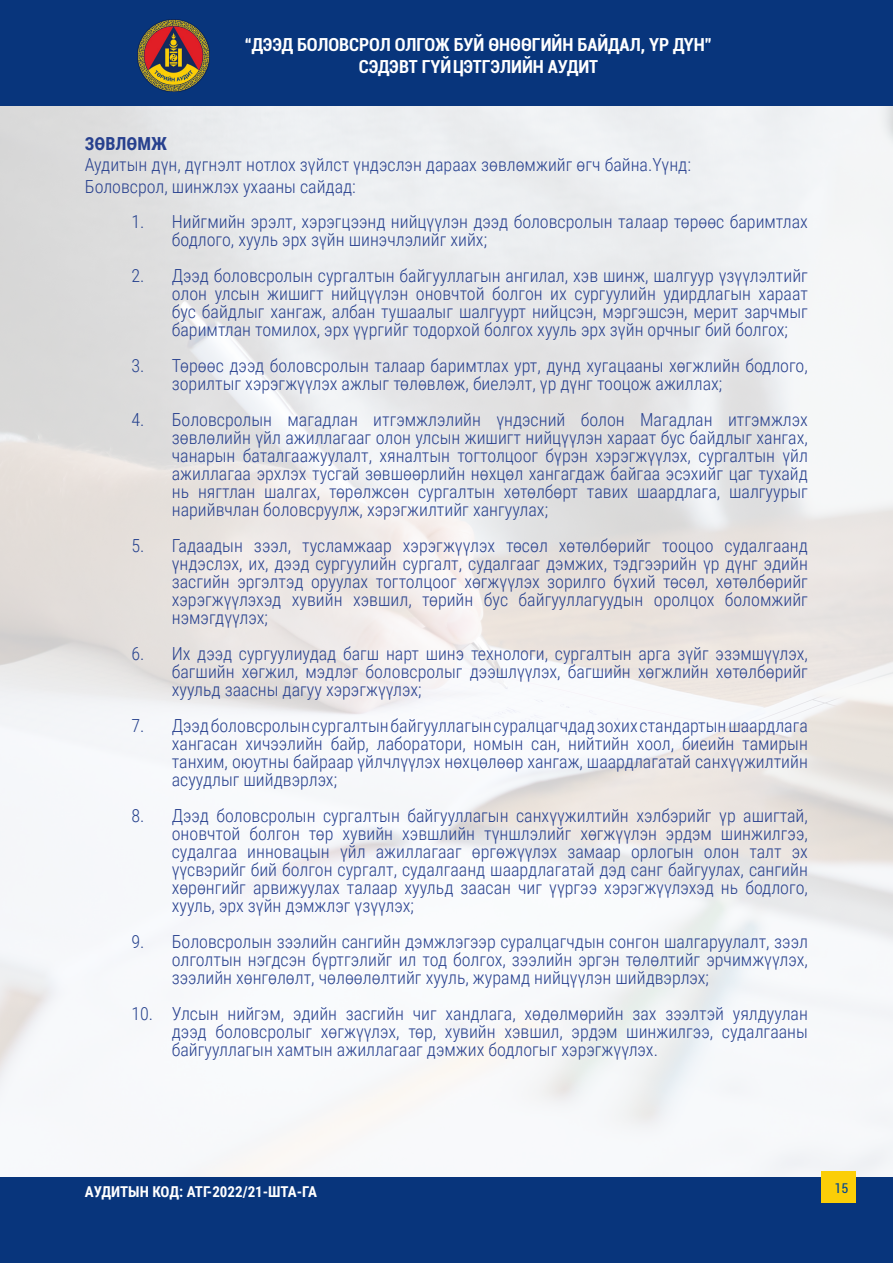
<style>
.page{position:relative;width:893px;height:1263px;background:#fff}
.page>*{position:absolute;margin:0;border:0;box-sizing:border-box;transform-origin:0 0}
.t1{font:300 18px/18px "Roboto Condensed";color:#27408e;text-align:justify}
.t2{font:700 condensed 18px/21.6px "Roboto";color:#fff;text-align:center}
.t3{font:300 18px "Roboto Condensed";color:#26428e}
.t4{font:700 18px "Roboto Condensed";color:#27408e}
.t5{font:700 15px "Roboto Condensed";color:#fff}
.t6{font:condensed 13.5px "Roboto";color:#024691}
</style>
<div class="page">
<img style="left:0;top:106px;width:893px;height:1072px">
<div style="left:0;top:0;width:893px;height:106px;background:#08357c"></div>
<div style="left:0;top:1178px;width:893px;height:85px;background:#08357c"></div>
<img style="left:138px;top:19px;width:72px;height:72px">
<div style="left:822px;top:1171px;width:34px;height:32px;background:#fbce07"></div>
<p class="t2" style="left:245px;top:33px;width:469px">“ДЭЭД БОЛОВСРОЛ ОЛГОЖ БУЙ ӨНӨӨГИЙН БАЙДАЛ, ҮР ДҮН”<br>СЭДЭВТ ГҮЙЦЭТГЭЛИЙН АУДИТ</p>
<p class="t4" style="left:85px;top:131px;width:84px">ЗӨВЛӨМЖ</p>
<p class="t1" style="left:85px;top:155px;width:608px">Аудитын дүн, дүгнэлт нотлох зүйлст үндэслэн дараах зөвлөмжийг өгч байна.Үүнд:</p>
<p class="t1" style="left:85px;top:177px;width:273px">Боловсрол, шинжлэх ухааны сайдад:</p>
<p class="t1" style="left:172px;top:212px;width:638px">Нийгмийн эрэлт, хэрэгцээнд нийцүүлэн дээд боловсролын талаар төрөөс баримтлах бодлого, хууль эрх зүйн шинэчлэлийг хийх;</p>
<p class="t1" style="left:172px;top:266px;width:638px">Дээд боловсролын сургалтын байгууллагын ангилал, хэв шинж, шалгуур үзүүлэлтийг олон улсын жишигт нийцүүлэн оновчтой болгон их сургуулийн удирдлагын хараат бус байдлыг хангаж, албан тушаалыг шалгуурт нийцсэн, мэргэшсэн, мерит зарчмыг баримтлан томилох, эрх үүргийг тодорхой болгох хууль эрх зүйн орчныг бий болгох;</p>
<p class="t1" style="left:172px;top:356px;width:638px">Төрөөс дээд боловсролын талаар баримтлах урт, дунд хугацааны хөгжлийн бодлого, зорилтыг хэрэгжүүлэх ажлыг төлөвлөж, биелэлт, үр дүнг тооцож ажиллах;</p>
<p class="t1" style="left:172px;top:410px;width:638px">Боловсролын магадлан итгэмжлэлийн үндэсний болон Магадлан итгэмжлэх зөвлөлийн үйл ажиллагааг олон улсын жишигт нийцүүлэн хараат бус байдлыг хангах, чанарын баталгаажуулалт, хяналтын тогтолцоог бүрэн хэрэгжүүлэх, сургалтын үйл ажиллагаа эрхлэх тусгай зөвшөөрлийн нөхцөл хангагдаж байгаа эсэхийг цаг тухайд нь нягтлан шалгах, төрөлжсөн сургалтын хөтөлбөрт тавих шаардлага, шалгуурыг нарийвчлан боловсруулж, хэрэгжилтийг хангуулах;</p>
<p class="t1" style="left:172px;top:536px;width:638px">Гадаадын зээл, тусламжаар хэрэгжүүлэх төсөл хөтөлбөрийг тооцоо судалгаанд үндэслэх, их, дээд сургуулийн сургалт, судалгааг дэмжих, тэдгээрийн үр дүнг эдийн засгийн эргэлтэд оруулах тогтолцоог хөгжүүлэх зорилго бүхий төсөл, хөтөлбөрийг хэрэгжүүлэхэд хувийн хэвшил, төрийн бус байгууллагуудын оролцох боломжийг нэмэгдүүлэх;</p>
<p class="t1" style="left:172px;top:644px;width:638px">Их дээд сургуулиудад багш нарт шинэ технологи, сургалтын арга зүйг эзэмшүүлэх, багшийн хөгжил, мэдлэг боловсролыг дээшлүүлэх, багшийн хөгжлийн хөтөлбөрийг хуульд заасны дагуу хэрэгжүүлэх;</p>
<p class="t1" style="left:172px;top:716px;width:638px">Дээд боловсролын сургалтын байгууллагын суралцагчдад зохих стандартын шаардлага хангасан хичээлийн байр, лаборатори, номын сан, нийтийн хоол, биеийн тамирын танхим, оюутны байраар үйлчлүүлэх нөхцөлөөр хангаж, шаардлагатай санхүүжилтийн асуудлыг шийдвэрлэх;</p>
<p class="t1" style="left:172px;top:806px;width:638px">Дээд боловсролын сургалтын байгууллагын санхүүжилтийн хэлбэрийг үр ашигтай, оновчтой болгон төр хувийн хэвшлийн түншлэлийг хөгжүүлэн эрдэм шинжилгээ, судалгаа инновацын үйл ажиллагааг өргөжүүлэх замаар орлогын олон талт эх үүсвэрийг бий болгон сургалт, судалгаанд шаардлагатай дэд санг байгуулах, сангийн хөрөнгийг арвижуулах талаар хуульд заасан чиг үүргээ хэрэгжүүлэхэд нь бодлого, хууль, эрх зүйн дэмжлэг үзүүлэх;</p>
<p class="t1" style="left:172px;top:932px;width:638px">Боловсролын зээлийн сангийн дэмжлэгээр суралцагчдын сонгон шалгаруулалт, зээл олголтын нэгдсэн бүртгэлийг ил тод болгох, зээлийн эргэн төлөлтийг эрчимжүүлэх, зээлийн хөнгөлөлт, чөлөөлөлтийг хууль, журамд нийцүүлэн шийдвэрлэх;</p>
<p class="t1" style="left:172px;top:1004px;width:638px">Улсын нийгэм, эдийн засгийн чиг хандлага, хөдөлмөрийн зах зээлтэй уялдуулан дээд боловсролыг хөгжүүлэх, төр, хувийн хэвшил, эрдэм шинжилгээ, судалгааны байгууллагын хамтын ажиллагааг дэмжих бодлогыг хэрэгжүүлэх.</p>
<p class="t3" style="left:131px;top:209px;width:15px">1.</p>
<p class="t3" style="left:131px;top:263px;width:15px">2.</p>
<p class="t3" style="left:131px;top:353px;width:15px">3.</p>
<p class="t3" style="left:131px;top:407px;width:15px">4.</p>
<p class="t3" style="left:131px;top:533px;width:15px">5.</p>
<p class="t3" style="left:131px;top:641px;width:15px">6.</p>
<p class="t3" style="left:131px;top:713px;width:15px">7.</p>
<p class="t3" style="left:131px;top:803px;width:15px">8.</p>
<p class="t3" style="left:131px;top:929px;width:15px">9.</p>
<p class="t3" style="left:131px;top:1001px;width:23px">10.</p>
<p class="t5" style="left:85px;top:1181px;width:234px">АУДИТЫН КОД: АТГ-2022/21-ШТА-ГА</p>
<p class="t6" style="left:834px;top:1179px;width:15px">15</p>
</div>
